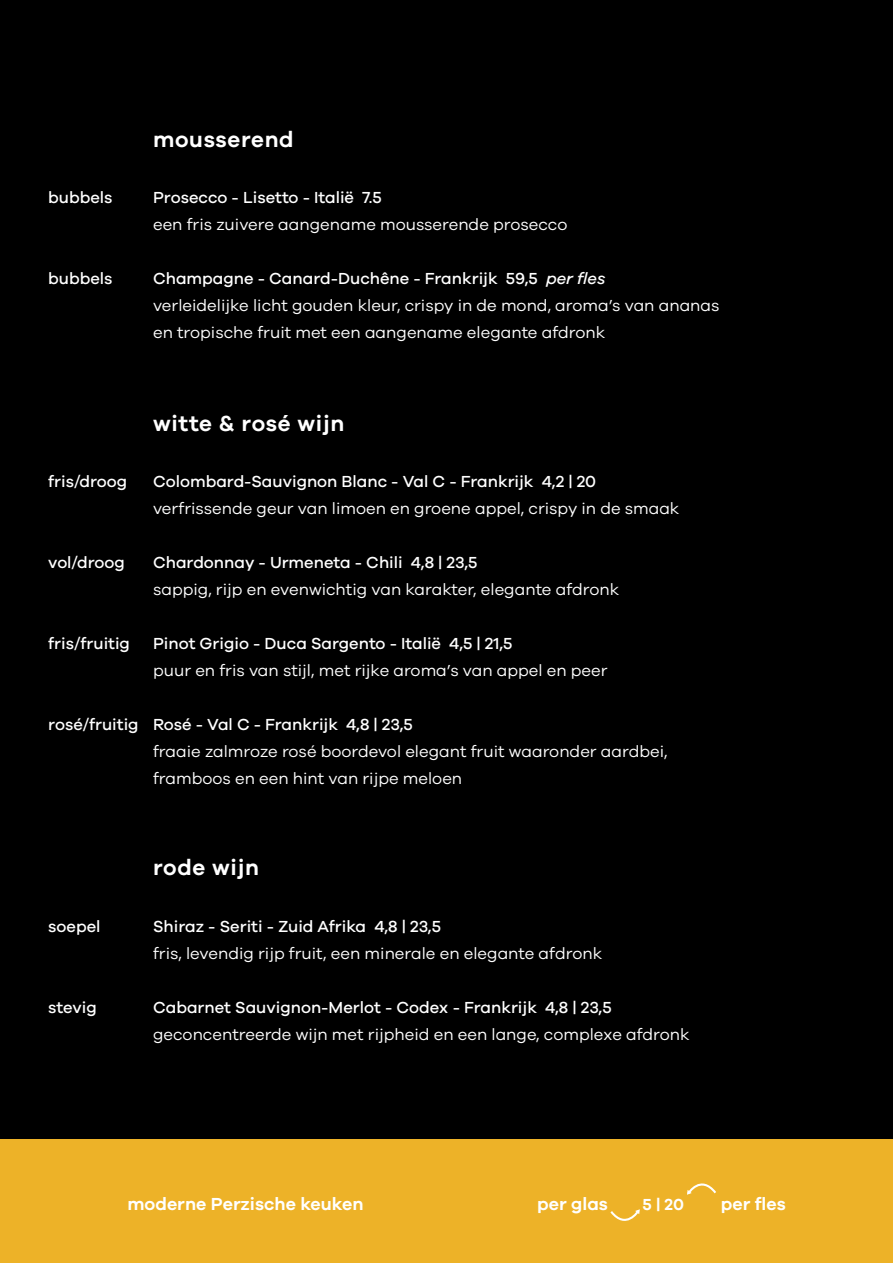
<style>
.page{position:relative;width:893px;height:1263px;background:#000}
.page>*{position:absolute;margin:0;border:0;box-sizing:border-box;transform-origin:0 0}
.t1{font:600 22.5px "Galano Grotesque";letter-spacing:.03em;color:#fff}
.t2{font:600 18px "Galano Grotesque";color:#fff}
.t3{font:16.5px/27px "Galano Grotesque";color:#fff}
.t4{font:500 16.5px "Galano Grotesque";color:#fff}
.t5{font:600 16.5px "Galano Grotesque";color:#fff}
.s1{font-weight:500}
.s2{font-weight:500;font-style:italic}
</style>
<div class="page">
<div style="left:0;top:1140px;width:893px;height:123px;background:#edb228"></div>
<svg style="left:610px;top:1209px;width:30px;height:12px"></svg>
<svg style="left:687px;top:1183px;width:29px;height:12px"></svg>
<p class="t4" style="left:48px;top:187px;width:66px">bubbels</p>
<p class="t4" style="left:48px;top:268px;width:66px">bubbels</p>
<h1 class="t1" style="left:153px;top:125px;width:142px">mousserend</h1>
<p class="t4" style="left:153px;top:187px;width:230px">Prosecco - Lisetto - Italië 7.5</p>
<p class="t3" style="left:153px;top:210px;width:416px">een fris zuivere aangename mousserende prosecco</p>
<p class="t3" style="left:153px;top:264px;width:568px"><span class="s1">Champagne - Canard-Duchêne - Frankrijk 59,5</span> <span class="s2">per fles<br></span>verleidelijke licht gouden kleur, crispy in de mond, aroma’s van ananas en tropische fruit met een aangename elegante afdronk</p>
<h1 class="t1" style="left:153px;top:409px;width:193px">witte &amp; rosé wijn</h1>
<p class="t4" style="left:48px;top:472px;width:80px">fris/droog</p>
<p class="t4" style="left:48px;top:553px;width:78px">vol/droog</p>
<p class="t4" style="left:48px;top:634px;width:83px">fris/fruitig</p>
<p class="t4" style="left:48px;top:715px;width:92px">rosé/fruitig</p>
<p class="t4" style="left:153px;top:472px;width:445px">Colombard-Sauvignon Blanc - Val C - Frankrijk 4,2 | 20</p>
<p class="t3" style="left:153px;top:494px;width:528px">verfrissende geur van limoen en groene appel, crispy in de smaak</p>
<p class="t4" style="left:153px;top:553px;width:326px">Chardonnay - Urmeneta - Chili 4,8 | 23,5</p>
<p class="t3" style="left:153px;top:575px;width:468px">sappig, rijp en evenwichtig van karakter, elegante afdronk</p>
<p class="t4" style="left:153px;top:634px;width:361px">Pinot Grigio - Duca Sargento - Italië 4,5 | 21,5</p>
<p class="t3" style="left:153px;top:656px;width:456px">puur en fris van stijl, met rijke aroma’s van appel en peer</p>
<p class="t4" style="left:153px;top:715px;width:261px">Rosé - Val C - Frankrijk 4,8 | 23,5</p>
<p class="t3" style="left:153px;top:737px;width:516px">fraaie zalmroze rosé boordevol elegant fruit waaronder aardbei, framboos en een hint van rijpe meloen</p>
<p class="t4" style="left:48px;top:916px;width:54px">soepel</p>
<p class="t4" style="left:48px;top:997px;width:50px">stevig</p>
<h1 class="t1" style="left:153px;top:854px;width:107px">rode wijn</h1>
<p class="t4" style="left:153px;top:916px;width:289px">Shiraz - Seriti - Zuid Afrika 4,8 | 23,5</p>
<p class="t3" style="left:153px;top:939px;width:451px">fris, levendig rijp fruit, een minerale en elegante afdronk</p>
<p class="t4" style="left:153px;top:997px;width:460px">Cabarnet Sauvignon-Merlot - Codex - Frankrijk 4,8 | 23,5</p>
<p class="t3" style="left:153px;top:1020px;width:538px">geconcentreerde wijn met rijpheid en een lange, complexe afdronk</p>
<p class="t2" style="left:128px;top:1193px;width:237px">moderne Perzische keuken</p>
<p class="t2" style="left:537px;top:1193px;width:72px">per glas</p>
<p class="t5" style="left:643px;top:1194px;width:43px">5 | 20</p>
<p class="t2" style="left:721px;top:1193px;width:66px">per fles</p>
</div>
